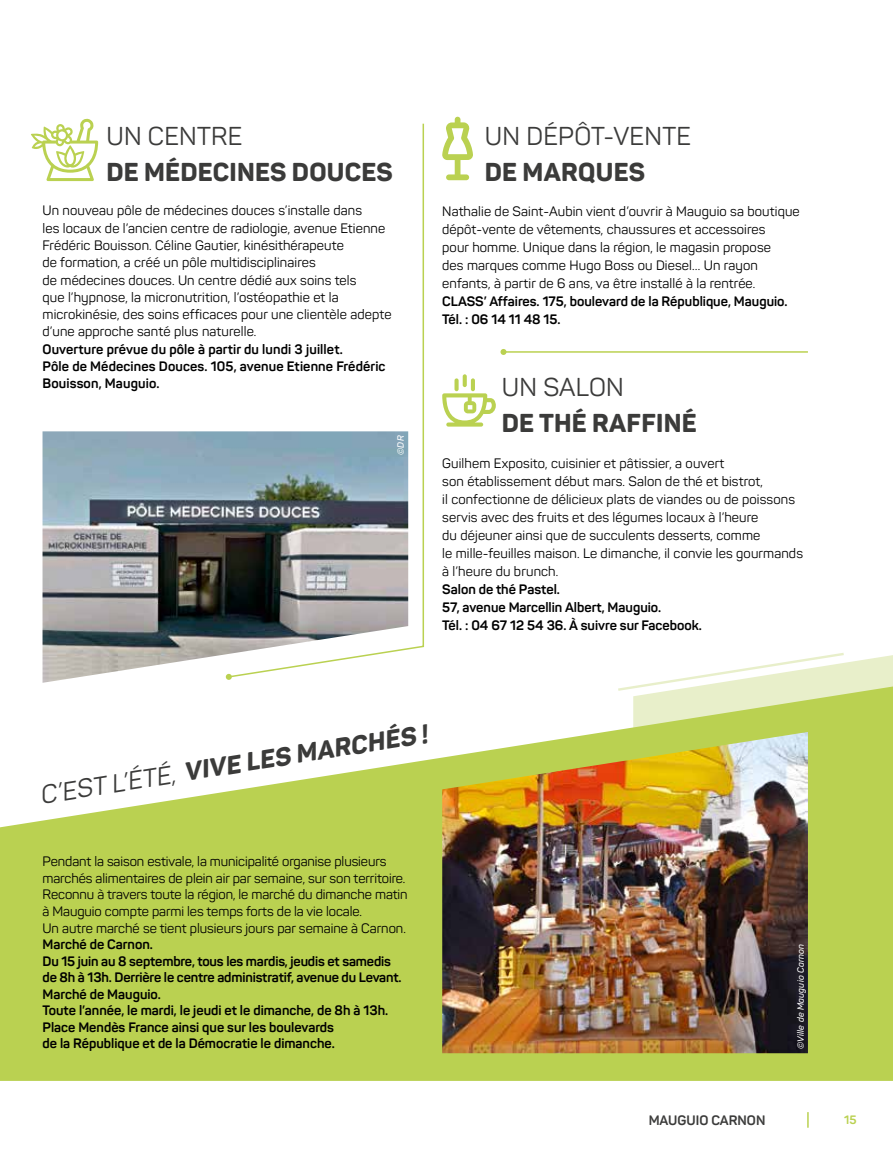
<style>
.page{position:relative;width:893px;height:1149px;background:#fff}
.page>*{position:absolute;margin:0;border:0;box-sizing:border-box;transform-origin:0 0}
.t1{font:800 25.5px "Panton";letter-spacing:.01em;color:#3b3b3a}
.t2{font:25.5px "Panton";letter-spacing:.01em;color:#3b3b3a}
.t3{font:italic 800 25.5px "Panton";color:#3b3b3a}
.t4{font:13.5px/18px "Panton";letter-spacing:.01em;color:#000}
.t5{font:700 13.5px/16.5px "Panton";color:#000}
.t6{font:700 13.5px "Panton";color:#3b3b3a}
.t7{font:700 12px "Panton";color:#bad151}
.t8{font:italic 600 9px "Panton";letter-spacing:.02em;color:#fff}
.s1{font-weight:400}
</style>
<div class="page">
<svg style="left:635px;top:653px;width:258px;height:33px"></svg>
<img style="left:43px;top:431px;width:188px;height:251px">
<svg style="left:227px;top:123px;width:197px;height:554px"></svg>
<svg style="left:226px;top:673px;width:6px;height:6px"></svg>
<svg style="left:0;top:686px;width:893px;height:394px;fill:#bad151"></svg>
<img style="left:442px;top:731px;width:366px;height:321px">
<svg style="left:442px;top:117px;width:31px;height:63px"></svg>
<svg style="left:442px;top:393px;width:54px;height:33px"></svg>
<svg style="left:463px;top:374px;width:4px;height:13px"></svg>
<hr style="left:471px;top:378px;width:4px;height:13px;background:#bad151;border-radius:2px">
<div style="left:454px;top:378px;width:5px;height:13px;background:#bad151;border-radius:2px"></div>
<hr style="left:503px;top:351px;width:305px;height:1px;background:#bad151">
<svg style="left:500px;top:349px;width:6px;height:6px"></svg>
<svg style="left:31px;top:118px;width:67px;height:63px"></svg>
<svg style="left:807px;top:1112px;width:2px;height:15px"></svg>
<h1 class="t2" style="left:106px;top:120px;width:138px">UN CENTRE</h1>
<h1 class="t1" style="left:106px;top:156px;width:288px">DE MÉDECINES DOUCES</h1>
<p class="t4" style="left:43px;top:202px;width:350px;line-height:17.2px">Un nouveau pôle de médecines douces s’installe dans<br>les locaux de l’ancien centre de radiologie, avenue Etienne Frédéric Bouisson. Céline Gautier, kinésithérapeute<br>de formation, a créé un pôle multidisciplinaires<br>de médecines douces. Un centre dédié aux soins tels<br>que l’hypnose, la micronutrition, l’ostéopathie et la microkinésie, des soins efficaces pour une clientèle adepte d’une approche santé plus naturelle.</p>
<p class="t5" style="left:43px;top:340px;width:345px;line-height:17.2px">Ouverture prévue du pôle à partir du lundi 3 juillet.<br>Pôle de Médecines Douces. 105, avenue Etienne Frédéric<br>Bouisson, Mauguio.</p>
<p class="t8" style="left:395px;top:455px;width:21px;rotate:-90deg">©DR</p>
<h1 class="t2" style="left:485px;top:120px;width:208px">UN DÉPÔT-VENTE</h1>
<h1 class="t1" style="left:485px;top:156px;width:162px">DE MARQUES</h1>
<p class="t4" style="left:442px;top:202px;width:359px">Nathalie de Saint-Aubin vient d’ouvrir à Mauguio sa boutique dépôt-vente de vêtements, chaussures et accessoires<br>pour homme. Unique dans la région, le magasin propose<br>des marques comme Hugo Boss ou Diesel… Un rayon enfants, à partir de 6 ans, va être installé à la rentrée.</p>
<p class="t5" style="left:442px;top:292px;width:347px;line-height:18px">CLASS’ Affaires. 175, boulevard de la République, Mauguio.<br>Tél. : 06 14 11 48 15.</p>
<h1 class="t2" style="left:502px;top:371px;width:124px">UN SALON</h1>
<h1 class="t1" style="left:502px;top:407px;width:196px">DE THÉ RAFFINÉ</h1>
<p class="t4" style="left:442px;top:454px;width:362px">Guilhem Exposito, cuisinier et pâtissier, a ouvert<br>son établissement début mars. Salon de thé et bistrot,<br>il confectionne de délicieux plats de viandes ou de poissons servis avec des fruits et des légumes locaux à l’heure<br>du déjeuner ainsi que de succulents desserts, comme<br>le mille-feuilles maison. Le dimanche, il convie les gourmands à l’heure du brunch.</p>
<p class="t5" style="left:442px;top:580px;width:261px;line-height:18px">Salon de thé Pastel.<br>57, avenue Marcellin Albert, Mauguio.<br>Tél. : 04 67 12 54 36. À suivre sur Facebook.</p>
<h1 class="t3" style="left:38px;top:778px;width:393px;rotate:-9deg"><span class="s1">C’EST L’ÉTÉ,</span> VIVE LES MARCHÉS !</h1>
<p class="t4" style="left:43px;top:853px;width:367px;line-height:16.5px">Pendant la saison estivale, la municipalité organise plusieurs marchés alimentaires de plein air par semaine, sur son territoire.<br>Reconnu à travers toute la région, le marché du dimanche matin à Mauguio compte parmi les temps forts de la vie locale.<br>Un autre marché se tient plusieurs jours par semaine à Carnon.</p>
<p class="t5" style="left:43px;top:935px;width:360px">Marché de Carnon.<br>Du 15 juin au 8 septembre, tous les mardis, jeudis et samedis de 8h à 13h. Derrière le centre administratif, avenue du Levant.<br>Marché de Mauguio.<br>Toute l’année, le mardi, le jeudi et le dimanche, de 8h à 13h.<br>Place Mendès France ainsi que sur les boulevards<br>de la République et de la Démocratie le dimanche.</p>
<p class="t8" style="left:795px;top:1048px;width:107px;rotate:-90deg">©Ville de Mauguio Carnon</p>
<p class="t6" style="left:649px;top:1111px;width:118px">MAUGUIO CARNON</p>
<p class="t7" style="left:844px;top:1112px;width:14px">15</p>
</div>
